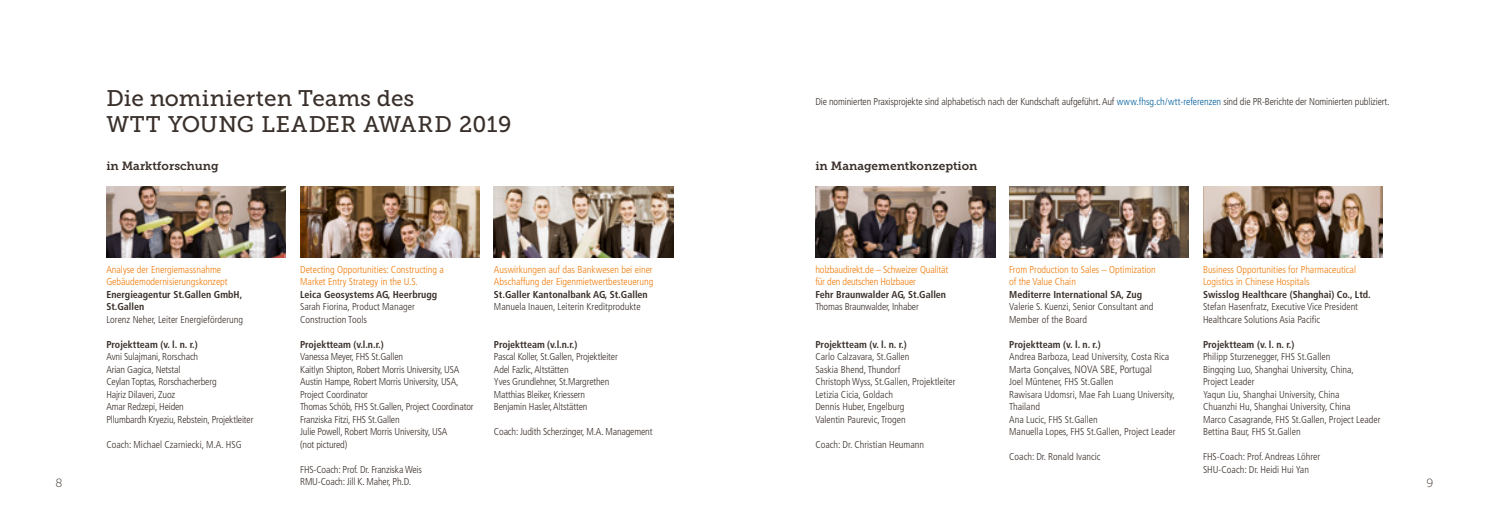
<style>
.page{position:relative;width:1489px;height:525px;background:#fff}
.page>*{position:absolute;margin:0;border:0;box-sizing:border-box;transform-origin:0 0}
.t1{font:22.5px/26.2px "Museo Slab 500";letter-spacing:.005em;color:#3a302b}
.t2{font:11.88px "Museo Slab 700";color:#3a302b}
.t3{font:11.88px "Museo Slab 100";color:#3a302b}
.t4{font:300 condensed 10.62px "Frutiger";color:#3a302b}
.t5{font:300 condensed 10px/12.5px "Frutiger";color:#3a302b}
.t6{font:300 condensed 10px/12.5px "Frutiger";color:#ef7c0c}
.t7{font:700 condensed 10px/12.5px "Frutiger";color:#3a302b}
.s1{color:#005e9b}
.s2{font-size:10px}
</style>
<div class="page">
<img style="left:106px;top:186px;width:180px;height:71px">
<img style="left:1009px;top:186px;width:179px;height:71px">
<img style="left:815px;top:186px;width:179px;height:71px">
<img style="left:300px;top:186px;width:180px;height:71px">
<img style="left:494px;top:186px;width:179px;height:71px">
<img style="left:1203px;top:186px;width:179px;height:71px">
<h1 class="t1" style="left:106px;top:85px;width:406px">Die nominierten Teams des<br>WTT YOUNG LEADER AWARD 2019</h1>
<p class="t5" style="left:815px;top:95px;width:575px">Die nominierten Praxisprojekte sind alphabetisch nach der Kundschaft aufgeführt. Auf <span class="s1">www.fhsg.ch/wtt-referenzen</span> sind die PR-Berichte der Nominierten publiziert.</p>
<p class="t2" style="left:106px;top:159px;width:114px">in Marktforschung</p>
<p class="t2" style="left:815px;top:159px;width:164px">in Managementkonzeption</p>
<p class="t6" style="left:494px;top:263px;width:161px">Auswirkungen auf das Bankwesen bei einer<br>Abschaffung der Eigenmietwertbesteuerung</p>
<p class="t7" style="left:494px;top:288px;width:155px">St.Galler Kantonalbank AG, St.Gallen</p>
<p class="t5" style="left:494px;top:300px;width:148px">Manuela Inauen, Leiterin Kreditprodukte</p>
<p class="t7" style="left:494px;top:338px;width:85px">Projektteam (v.l.n.r.)</p>
<p class="t5" style="left:494px;top:350px;width:125px">Pascal Koller, St.Gallen, Projektleiter<br>Adel Fazlic, Altstätten<br>Yves Grundlehner, St.Margrethen<br>Matthias Bleiker, Kriessern<br>Benjamin Hasler, Altstätten</p>
<p class="t5" style="left:494px;top:425px;width:160px">Coach: Judith Scherzinger, M.A. Management</p>
<p class="t6" style="left:1202px;top:263px;width:154px">Business Opportunities for Pharmaceutical<br>Logistics in Chinese Hospitals</p>
<p class="t7" style="left:1202px;top:288px;width:169px">Swisslog Healthcare (Shanghai) Co., Ltd.</p>
<p class="t5" style="left:1202px;top:300px;width:156px">Stefan Hasenfratz, Executive Vice President<br>Healthcare Solutions Asia Pacific</p>
<p class="t7" style="left:1202px;top:338px;width:93px">Projektteam (v. l. n. r.)</p>
<p class="t5" style="left:1202px;top:350px;width:179px">Philipp Sturzenegger, FHS St.Gallen<br>Bingqing Luo, Shanghai University, China, Project Leader<br>Yaqun Liu, Shanghai University, China<br>Chuanzhi Hu, Shanghai University, China<br>Marco Casagrande, FHS St.Gallen, Project Leader Bettina Baur, FHS St.Gallen</p>
<p class="t5" style="left:1202px;top:450px;width:119px">FHS-Coach: Prof. Andreas Löhrer<br>SHU-Coach: Dr. Heidi Hui Yan</p>
<p class="t6" style="left:106px;top:263px;width:123px">Analyse der Energiemassnahme<br>Gebäudemodernisierungskonzept</p>
<p class="t7" style="left:106px;top:288px;width:137px">Energieagentur St.Gallen GmbH,<br>St.Gallen</p>
<p class="t5" style="left:106px;top:313px;width:138px">Lorenz Neher, Leiter Energieförderung</p>
<p class="t7" style="left:106px;top:338px;width:93px">Projektteam (v. l. n. r.)</p>
<p class="t5" style="left:106px;top:350px;width:149px">Avni Sulajmani, Rorschach<br>Arian Gagica, Netstal<br>Ceylan Toptas, Rorschacherberg<br>Hajriz Dilaveri, Zuoz<br>Amar Redzepi, Heiden<br>Pllumbardh Kryeziu, Rebstein, Projektleiter</p>
<p class="t5" style="left:106px;top:438px;width:137px">Coach: Michael Czarniecki, M.A. HSG</p>
<p class="t6" style="left:815px;top:263px;width:134px">holzbaudirekt.de – Schweizer Qualität für den deutschen Holzbauer</p>
<p class="t7" style="left:815px;top:288px;width:132px">Fehr Braunwalder AG, St.Gallen</p>
<p class="t5" style="left:815px;top:300px;width:105px">Thomas Braunwalder, Inhaber</p>
<p class="t7" style="left:815px;top:338px;width:93px">Projektteam (v. l. n. r.)</p>
<p class="t5" style="left:815px;top:350px;width:142px">Carlo Calzavara, St.Gallen<br>Saskia Bhend, Thundorf<br>Christoph Wyss, St.Gallen, Projektleiter<br>Letizia Cicia, Goldach<br>Dennis Huber, Engelburg<br>Valentin Paurevic, Trogen</p>
<p class="t5" style="left:815px;top:438px;width:110px">Coach: Dr. Christian Heumann</p>
<p class="t6" style="left:1009px;top:263px;width:148px">From Production to Sales – Optimization of the Value Chain</p>
<p class="t7" style="left:1009px;top:288px;width:134px">Mediterre International SA, Zug</p>
<p class="t5" style="left:1009px;top:300px;width:146px">Valerie S. Kuenzi, Senior Consultant and<br>Member of the Board</p>
<p class="t7" style="left:1009px;top:338px;width:93px">Projektteam (v. l. n. r.)</p>
<p class="t5" style="left:1009px;top:350px;width:162px">Andrea Barboza, Lead University, Costa Rica</p>
<p class="t4" style="left:1009px;top:363px;width:144px"><span class="s2">Marta Gonçalves,</span> NOVA SBE, Portugal</p>
<p class="t5" style="left:1009px;top:375px;width:168px">Joel Müntener, FHS St.Gallen<br>Rawisara Udomsri, Mae Fah Luang University,<br>Thailand<br>Ana Lucic, FHS St.Gallen<br>Manuella Lopes, FHS St.Gallen, Project Leader</p>
<p class="t5" style="left:1009px;top:450px;width:93px">Coach: Dr. Ronald Ivancic</p>
<p class="t6" style="left:300px;top:263px;width:145px">Detecting Opportunities: Constructing a<br>Market Entry Strategy in the U.S.</p>
<p class="t7" style="left:300px;top:288px;width:139px">Leica Geosystems AG, Heerbrugg</p>
<p class="t5" style="left:300px;top:300px;width:116px">Sarah Fiorina, Product Manager<br>Construction Tools</p>
<p class="t7" style="left:300px;top:338px;width:85px">Projektteam (v.l.n.r.)</p>
<p class="t5" style="left:300px;top:350px;width:175px">Vanessa Meyer, FHS St.Gallen<br>Kaitlyn Shipton, Robert Morris University, USA Austin Hampe, Robert Morris University, USA, Project Coordinator<br>Thomas Schöb, FHS St.Gallen, Project Coordinator Franziska Fitzi, FHS St.Gallen<br>Julie Powell, Robert Morris University, USA<br>(not pictured)</p>
<p class="t5" style="left:300px;top:463px;width:123px">FHS-Coach: Prof. Dr. Franziska Weis<br>RMU-Coach: Jill K. Maher, Ph.D.</p>
<p class="t3" style="left:55px;top:476px;width:9px">8</p>
<p class="t3" style="left:1426px;top:476px;width:8px">9</p>
</div>
